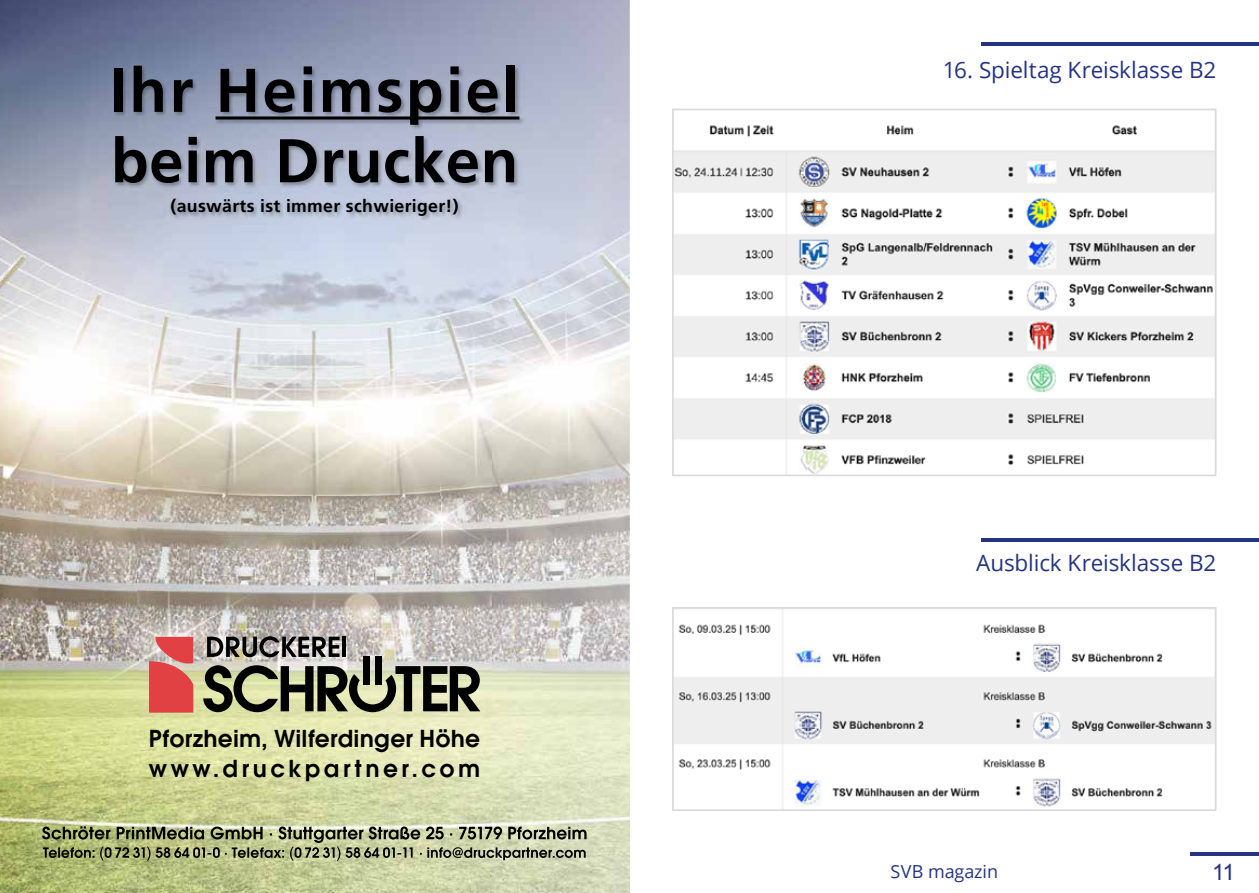
<style>
.page{position:relative;width:1259px;height:893px;background:#fff}
.page>*{position:absolute;margin:0;border:0;box-sizing:border-box;transform-origin:0 0}
.t1{font:700 61.65px/70.3px "Frutiger";letter-spacing:.04em;color:#000}
.t2{font:600 25.8px/30.9px "Avant Garde Gothic Itc T";letter-spacing:.01em;color:#000}
.t3{font:22.5px "Open Sans";letter-spacing:-.005em;color:#253483}
.t4{font:22.5px "Arial";color:#253483}
.t5{font:18px "Open Sans";letter-spacing:-.005em;color:#253483}
.t6{font:700 17.55px "Frutiger";letter-spacing:.02em;color:#000}
</style>
<div class="page">
<hr style="left:1191px;top:852px;width:68px;height:3px;background:#253483">
<hr style="left:981px;top:43px;width:278px;height:3px;background:#253483">
<img style="left:675px;top:125px;width:538px;height:348px">
<div style="left:672px;top:109px;width:544px;height:367px;border:2px solid #dadada"></div>
<img style="left:675px;top:610px;width:538px;height:198px">
<div style="left:672px;top:607px;width:544px;height:204px;border:2px solid #dadada"></div>
<hr style="left:981px;top:538px;width:278px;height:3px;background:#253483">
<img style="left:0;top:0;width:138px;height:893px">
<img style="left:138px;top:0;width:492px;height:88px">
<img style="left:491px;top:88px;width:139px;height:805px">
<img style="left:138px;top:221px;width:353px;height:672px">
<svg style="left:42px;top:826px;width:544px;height:35px;background:#969c75"></svg>
<img style="left:113px;top:64px;width:412px;height:157px">
<svg style="left:215px;top:116px;width:304px;height:4px"></svg>
<svg style="left:149px;top:637px;width:44px;height:76px;background:#de5957"></svg>
<div style="left:363px;top:656px;width:7px;height:29px;background:#000"></div>
<svg style="left:203px;top:665px;width:277px;height:47px;background:#71735c"></svg>
<div style="left:375px;top:656px;width:7px;height:29px;background:#000"></div>
<svg style="left:207px;top:636px;width:132px;height:21px;background:#6a6866"></svg>
<hr style="left:343px;top:637px;width:3px;height:20px;background:#000">
<h1 class="t1" style="left:110px;top:56px;width:411px">Ihr Heimspiel beim Drucken</h1>
<p class="t6" style="left:171px;top:196px;width:290px">(auswärts ist immer schwieriger!)</p>
<p class="t2" style="left:149px;top:722px;width:333px">Pforzheim, Wilferdinger Höhe www.druckpartner.com</p>
<p class="t3" style="left:942px;top:54px;width:275px">16. Spieltag Kreisklasse B2</p>
<p class="t3" style="left:976px;top:548px;width:242px">Ausblick Kreisklasse B2</p>
<p class="t5" style="left:890px;top:859px;width:109px">SVB magazin</p>
<p class="t4" style="left:1212px;top:857px;width:24px">11</p>
</div>
